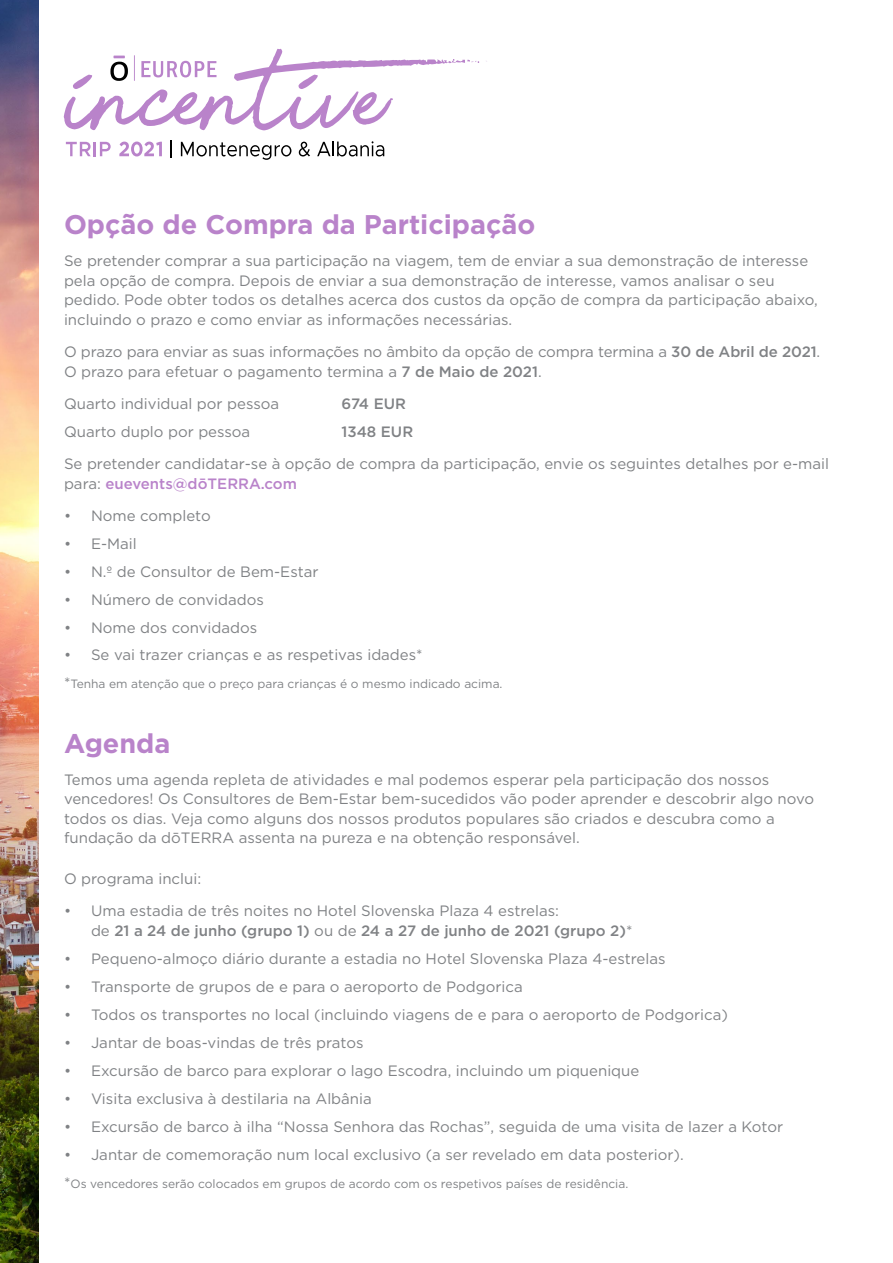
<style>
.page{position:relative;width:893px;height:1263px;background:#fff}
.page>*{position:absolute;margin:0;border:0;box-sizing:border-box;transform-origin:0 0}
.t1{font:700 27px "Gotham";color:#b983ca}
.t2{font:15px/19.5px "Gotham";color:#808285}
.t3{font:500 15px "Gotham";color:#808285}
.t4{font:12px "Gotham";color:#808285}
.s1{font-weight:500}
.s2{font-weight:500;color:#b983ca}
.s3{font-size:15px}
</style>
<div class="page">
<img style="left:0;top:0;width:38px;height:1263px">
<svg style="left:64px;top:49px;width:423px;height:81px"></svg>
<svg style="left:66px;top:142px;width:45px;height:14px"></svg>
<svg style="left:170px;top:141px;width:1px;height:17px"></svg>
<svg style="left:181px;top:142px;width:110px;height:18px"></svg>
<svg style="left:299px;top:142px;width:11px;height:14px"></svg>
<svg style="left:317px;top:141px;width:67px;height:15px"></svg>
<svg style="left:119px;top:142px;width:43px;height:14px"></svg>
<h1 class="t1" style="left:64px;top:207px;width:473px">Opção de Compra da Participação</h1>
<p class="t2" style="left:64px;top:251px;width:755px">Se pretender comprar a sua participação na viagem, tem de enviar a sua demonstração de interesse pela opção de compra. Depois de enviar a sua demonstração de interesse, vamos analisar o seu pedido. Pode obter todos os detalhes acerca dos custos da opção de compra da participação abaixo, incluindo o prazo e como enviar as informações necessárias.</p>
<p class="t2" style="left:64px;top:342px;width:758px">O prazo para enviar as suas informações no âmbito da opção de compra termina a <span class="s1">30 de Abril de 2021</span>.<br>O prazo para efetuar o pagamento termina a <span class="s1">7 de Maio de 2021</span>.</p>
<p class="t2" style="left:64px;top:394px;width:217px">Quarto individual por pessoa</p>
<p class="t3" style="left:342px;top:394px;width:66px">674 EUR</p>
<p class="t2" style="left:64px;top:422px;width:188px">Quarto duplo por pessoa</p>
<p class="t3" style="left:342px;top:422px;width:73px">1348 EUR</p>
<p class="t2" style="left:64px;top:454px;width:766px">Se pretender candidatar-se à opção de compra da participação, envie os seguintes detalhes por e-mail para: <span class="s2">euevents@dōTERRA.com</span></p>
<p class="t2" style="left:64px;top:506px;width:148px">• Nome completo</p>
<p class="t2" style="left:64px;top:534px;width:74px">• E-Mail</p>
<p class="t2" style="left:64px;top:562px;width:256px">• N.º de Consultor de Bem-Estar</p>
<p class="t2" style="left:64px;top:590px;width:201px">• Número de convidados</p>
<p class="t2" style="left:64px;top:618px;width:195px">• Nome dos convidados</p>
<p class="t2" style="left:64px;top:644px;width:360px">• Se vai trazer crianças e as respetivas idades*</p>
<p class="t4" style="left:64px;top:676px;width:440px"><span class="s3">*</span>Tenha em atenção que o preço para crianças é o mesmo indicado acima.</p>
<h1 class="t1" style="left:64px;top:725px;width:108px">Agenda</h1>
<p class="t2" style="left:64px;top:769px;width:752px">Temos uma agenda repleta de atividades e mal podemos esperar pela participação dos nossos vencedores! Os Consultores de Bem-Estar bem-sucedidos vão poder aprender e descobrir algo novo todos os dias. Veja como alguns dos nossos produtos populares são criados e descubra como a fundação da dōTERRA assenta na pureza e na obtenção responsável.</p>
<p class="t2" style="left:64px;top:869px;width:139px">O programa inclui:</p>
<p class="t2" style="left:91px;top:901px;width:543px;text-indent:-27px">• Uma estadia de três noites no Hotel Slovenska Plaza 4 estrelas:<br>de <span class="s1">21 a 24 de junho (grupo 1)</span> ou de <span class="s1">24 a 27 de junho de 2021 (grupo 2)</span>*</p>
<p class="t2" style="left:64px;top:948px;width:603px">• Pequeno-almoço diário durante a estadia no Hotel Slovenska Plaza 4-estrelas</p>
<p class="t2" style="left:64px;top:976px;width:460px">• Transporte de grupos de e para o aeroporto de Podgorica</p>
<p class="t2" style="left:64px;top:1004px;width:665px">• Todos os transportes no local (incluindo viagens de e para o aeroporto de Podgorica)</p>
<p class="t2" style="left:64px;top:1032px;width:301px">• Jantar de boas-vindas de três pratos</p>
<p class="t2" style="left:64px;top:1060px;width:577px">• Excursão de barco para explorar o lago Escodra, incluindo um piquenique</p>
<p class="t2" style="left:64px;top:1088px;width:309px">• Visita exclusiva à destilaria na Albânia</p>
<p class="t2" style="left:64px;top:1116px;width:721px">• Excursão de barco à ilha “Nossa Senhora das Rochas”, seguida de uma visita de lazer a Kotor</p>
<p class="t2" style="left:64px;top:1144px;width:621px">• Jantar de comemoração num local exclusivo (a ser revelado em data posterior).</p>
<p class="t4" style="left:64px;top:1176px;width:566px"><span class="s3">*</span>Os vencedores serão colocados em grupos de acordo com os respetivos países de residência.</p>
</div>
